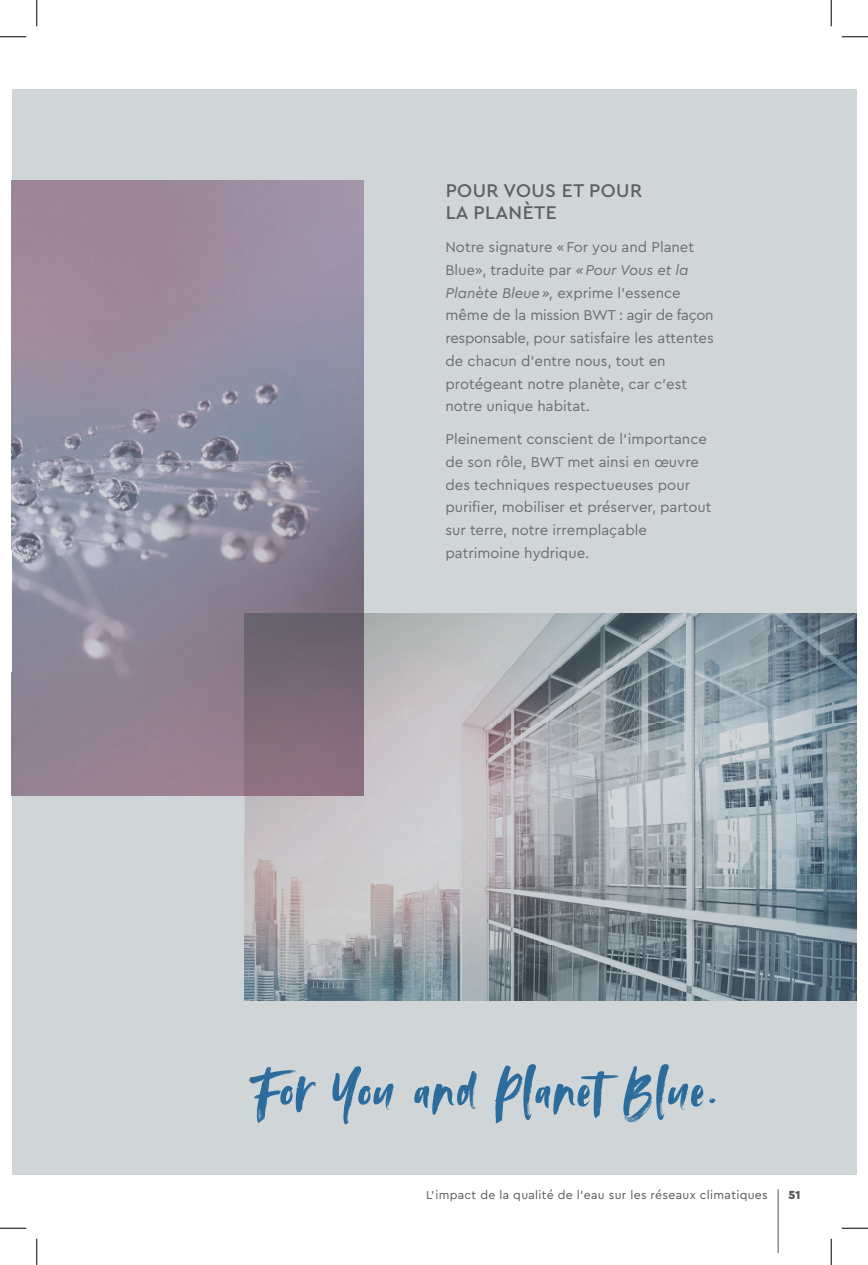
<style>
.page{position:relative;width:868px;height:1265px;background:#fff}
.page>*{position:absolute;margin:0;border:0;box-sizing:border-box;transform-origin:0 0}
.t1{font:63px "Avallon";letter-spacing:.025em;color:#2c6c9c}
.t2{font:500 19.25px/22.8px "Cera PRO";letter-spacing:.02em;color:#5f5f62}
.t3{font:14.88px/22.8px "Cera PRO";color:#6c6d70}
.t4{font:12.25px "Cera PRO";letter-spacing:.025em;color:#57585a}
.t5{font:900 12.25px "Cera PRO";color:#57585a}
.s1{font-style:italic}
</style>
<div class="page">
<hr style="left:777px;top:1188px;width:1px;height:64px;background:#57585a">
<div style="left:12px;top:90px;width:843px;height:1084px;background:#d0d5d8"></div>
<img style="left:12px;top:181px;width:351px;height:614px">
<img style="left:363px;top:613px;width:431px;height:166px">
<img style="left:794px;top:613px;width:61px;height:387px">
<img style="left:245px;top:779px;width:549px;height:221px">
<svg style="left:0;top:36px;width:26px;height:1px"></svg>
<svg style="left:841px;top:36px;width:26px;height:1px"></svg>
<svg style="left:0;top:1227px;width:26px;height:1px"></svg>
<svg style="left:841px;top:1227px;width:26px;height:1px"></svg>
<svg style="left:36px;top:0;width:1px;height:26px"></svg>
<svg style="left:36px;top:1238px;width:1px;height:26px"></svg>
<svg style="left:830px;top:0;width:1px;height:26px"></svg>
<svg style="left:830px;top:1238px;width:1px;height:26px"></svg>
<p class="t2" style="left:445px;top:178px;width:198px">POUR VOUS ET POUR<br>LA PLANÈTE</p>
<p class="t3" style="left:445px;top:235px;width:270px">Notre signature « For you and Planet Blue», traduite par <span class="s1">« Pour Vous et la Planète Bleue »,</span> exprime l’essence même de la mission BWT : agir de façon responsable, pour satisfaire les attentes de chacun d’entre nous, tout en protégeant notre planète, car c’est notre unique habitat.</p>
<p class="t3" style="left:445px;top:427px;width:267px">Pleinement conscient de l’importance de son rôle, BWT met ainsi en œuvre des techniques respectueuses pour purifier, mobiliser et préserver, partout sur terre, notre irremplaçable patrimoine hydrique.</p>
<h1 class="t1" style="left:253px;top:1048px;width:467px">For You and Planet Blue.</h1>
<p class="t4" style="left:426px;top:1186px;width:343px">L’impact de la qualité de l’eau sur les réseaux climatiques</p>
<p class="t5" style="left:788px;top:1186px;width:14px">51</p>
</div>
